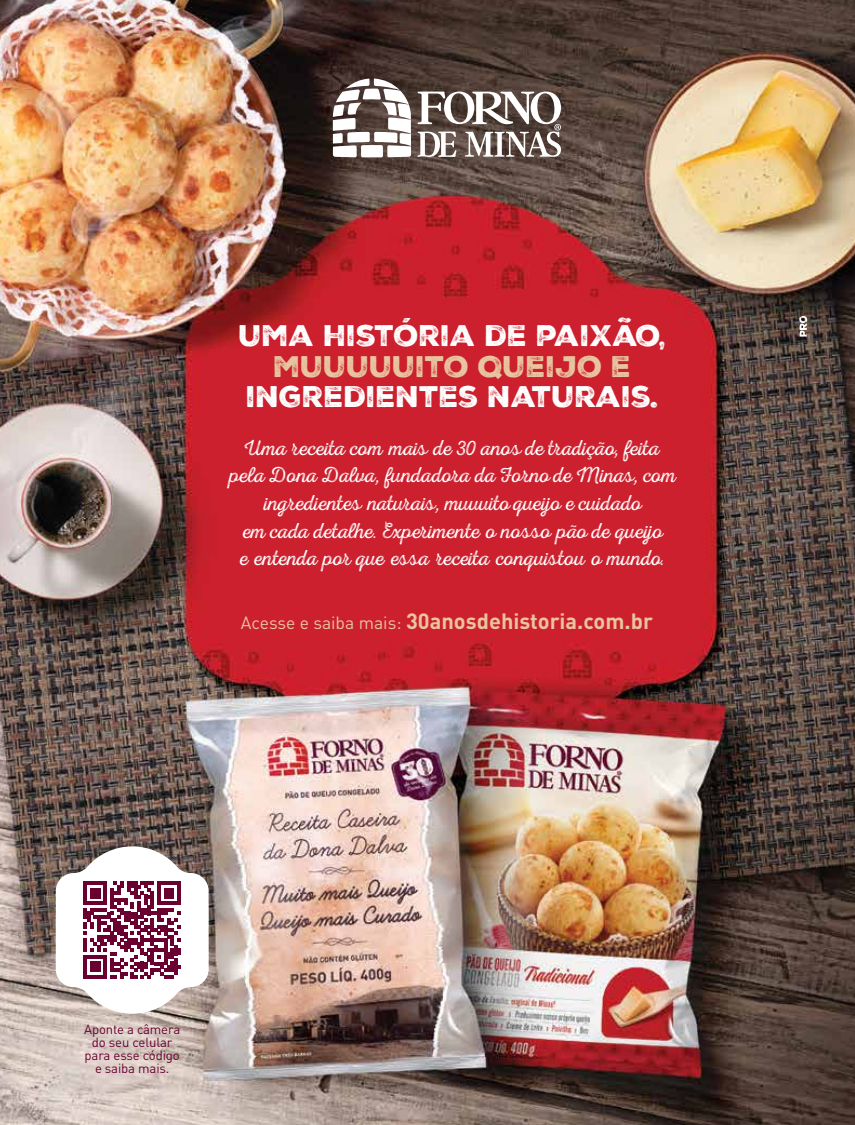
<style>
.page{position:relative;width:855px;height:1125px;background:#fff}
.page>*{position:absolute;margin:0;border:0;box-sizing:border-box;transform-origin:0 0}
.t1{font:28.95px "Nexa Rust Sans Black 02";letter-spacing:-.01em;color:#fff}
.t2{font:28.95px "Nexa Rust Sans Black 02";letter-spacing:-.01em;color:#e9c4a0}
.t3{font:21.9px/27.8px "Nexa Rust Script L 03";color:#fff;text-align:center}
.t4{font:700 21.9px "DIN Pro";color:#e9c4a0}
.t5{font:13.05px/13px "DIN Pro";letter-spacing:-.01em;color:#690030;text-align:center}
.s1{font-weight:400;font-size:17.55px}
</style>
<div class="page">
<img style="left:0;top:0;width:855px;height:1125px">
<svg style="left:418px;top:92px;width:143px;height:65px"></svg>
<svg style="left:333px;top:79px;width:78px;height:78px"></svg>
<svg style="left:799px;top:316px;width:8px;height:21px"></svg>
<svg style="left:56px;top:846px;width:153px;height:168px"></svg>
<h1 class="t1" style="left:239px;top:316px;width:429px">UMA HISTÓRIA DE PAIXÃO,</h1>
<h1 class="t2" style="left:273px;top:347px;width:360px">MUUUUUITO QUEIJO E</h1>
<h1 class="t1" style="left:246px;top:377px;width:414px">INGREDIENTES NATURAIS.</h1>
<p class="t3" style="left:229px;top:437px;width:449px">Uma receita com mais de 30 anos de tradição, feita pela Dona Dalva, fundadora da Forno de Minas, com ingredientes naturais, muuuito queijo e cuidado<br>em cada detalhe. Experimente o nosso pão de queijo<br>e entenda por que essa receita conquistou o mundo.</p>
<p class="t4" style="left:241px;top:606px;width:414px"><span class="s1">Acesse e saiba mais:</span> 30anosdehistoria.com.br</p>
<p class="t5" style="left:84px;top:1022px;width:98px">Aponte a câmera do seu celular para esse código e saiba mais.</p>
</div>
